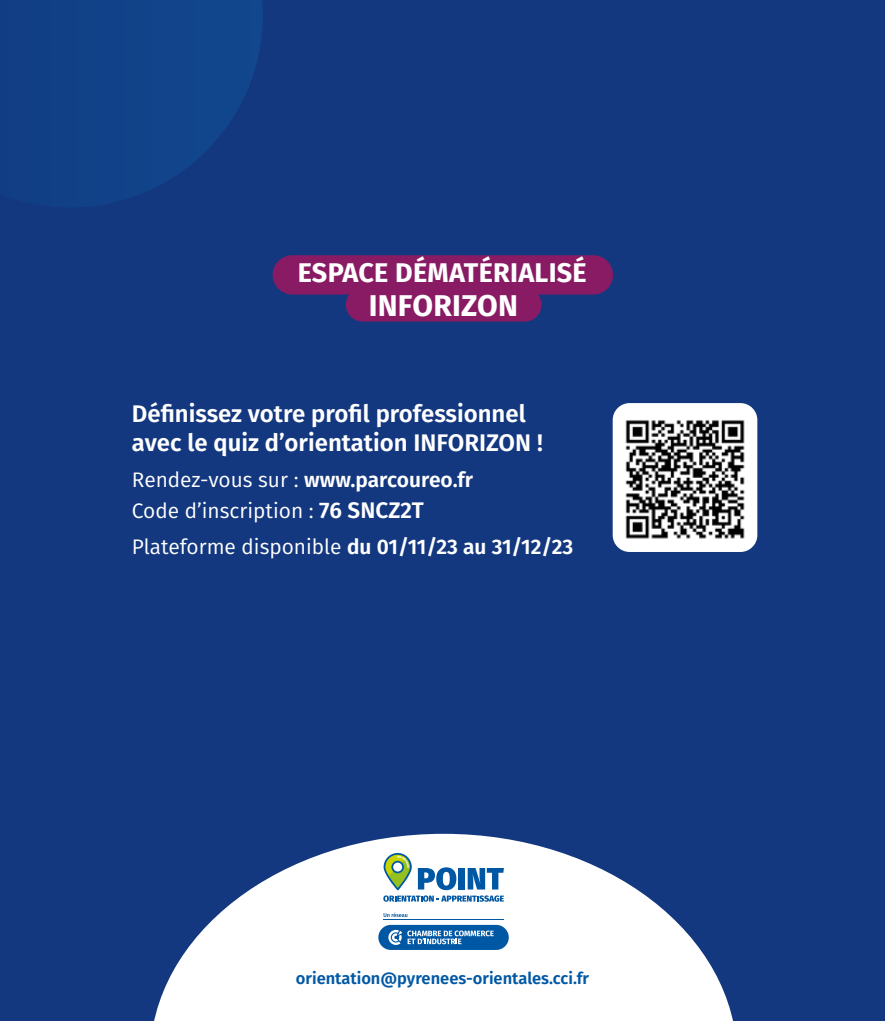
<style>
.page{position:relative;width:885px;height:1021px;background:#fff}
.page>*{position:absolute;margin:0;border:0;box-sizing:border-box;transform-origin:0 0}
.t1{font:700 30px "Fira Sans";letter-spacing:.01em;color:#fff}
.t2{font:700 27px "Fira Sans";letter-spacing:.01em;color:#fff}
.t3{font:600 24px/28.8px "Fira Sans";color:#fff}
.t4{font:21px/31.2px "Fira Sans";color:#fff}
.t5{font:600 16.5px "Fira Sans";color:#0058a5}
.s1{font-weight:600}
.s2{font-weight:600;font-size:22.5px}
</style>
<div class="page">
<div style="left:0;top:0;width:884px;height:1020px;background:#14387f"></div>
<svg style="left:154px;top:833px;width:579px;height:187px;fill:#fff"></svg>
<div style="left:612px;top:403px;width:145px;height:149px;background:#fff;border-radius:17px"></div>
<img style="left:625px;top:420px;width:120px;height:119px">
<div style="left:272px;top:255px;width:341px;height:39px;background:#891b64;border-radius:20px"></div>
<div style="left:346px;top:288px;width:195px;height:33px;background:#891b64;border-radius:17px"></div>
<hr style="left:383px;top:919px;width:120px;height:1px;background:#0058a5">
<div style="left:378px;top:924px;width:130px;height:25px;background:#0058a5;border-radius:13px"></div>
<svg style="left:388px;top:929px;width:105px;height:15px"></svg>
<svg style="left:383px;top:912px;width:24px;height:5px"></svg>
<svg style="left:383px;top:853px;width:121px;height:48px;background:#a7c5d1"></svg>
<svg style="left:126px;top:0;width:137px;height:198px"></svg>
<p class="t2" style="left:298px;top:250px;width:290px">ESPACE DÉMATÉRIALISÉ</p>
<h1 class="t1" style="left:368px;top:280px;width:151px">INFORIZON</h1>
<p class="t3" style="left:132px;top:398px;width:412px">Définissez votre profil professionnel avec le quiz d’orientation INFORIZON !</p>
<p class="t4" style="left:132px;top:463px;width:342px">Rendez-vous sur : <span class="s1">www.parcoureo.fr<br></span>Code d’inscription : <span class="s2">76 SNCZ2T</span></p>
<p class="t4" style="left:132px;top:530px;width:443px">Plateforme disponible <span class="s1">du 01/11/23 au 31/12/23</span></p>
<p class="t5" style="left:296px;top:965px;width:295px">orientation@pyrenees-orientales.cci.fr</p>
</div>
